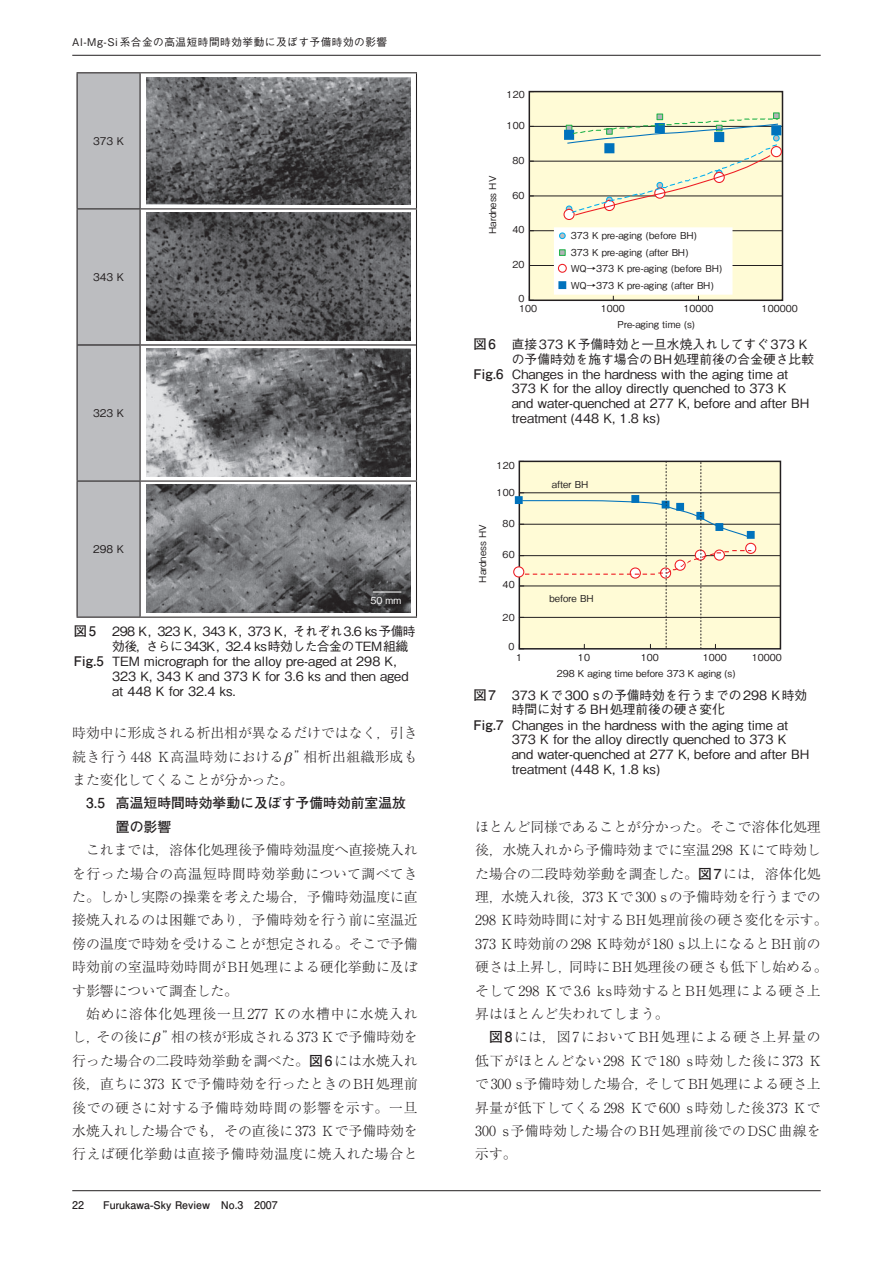
<style>
.page{position:relative;width:893px;height:1263px;background:#fff}
.page>*{position:absolute;margin:0;border:0;box-sizing:border-box;transform-origin:0 0}
.t1{font:300 13.8px/23.4px "Ryumin Pro";color:#231f20;text-align:justify}
.t2{font:700 13.8px/23.4px "Futo Go B101 Pro";color:#231f20}
.t3{font:500 12.75px "Gothic BBB Pro";color:#231f20}
.t4{font:500 12.75px "Gothic BBB Pro";letter-spacing:-.04em;color:#231f20}
.t5{font:500 10.65px "Gothic BBB Pro";letter-spacing:.05em;color:#231f20}
.t6{font:700 10.65px "Futo Go B101 Pro";color:#231f20}
.t7{font:500 9.6px/17.1px "Gothic BBB Pro";color:#231f20}
.t8{font:500 9.6px "Gothic BBB Pro";color:#fff}
.s1{font-family:"Futo Go B101 Pro";font-weight:700;font-size:13.35px}
.s2{font-family:"Futo Go B101 Pro";font-weight:700}
</style>
<div class="page">
<hr style="left:72px;top:55px;width:749px;height:1px;background:#231f20">
<hr style="left:72px;top:1190px;width:749px;height:1px;background:#231f20">
<div style="left:78px;top:73px;width:62px;height:544px;background:#bcbdc0"></div>
<hr style="left:77px;top:72px;width:63px;height:1px;background:#231f20">
<hr style="left:77px;top:73px;width:1px;height:135px;background:#231f20">
<hr style="left:140px;top:72px;width:277px;height:1px;background:#231f20">
<hr style="left:140px;top:73px;width:1px;height:135px;background:#231f20">
<hr style="left:416px;top:73px;width:1px;height:135px;background:#231f20">
<hr style="left:77px;top:208px;width:63px;height:1px;background:#231f20">
<hr style="left:77px;top:209px;width:1px;height:136px;background:#231f20">
<hr style="left:140px;top:208px;width:277px;height:1px;background:#231f20">
<hr style="left:140px;top:209px;width:1px;height:135px;background:#231f20">
<hr style="left:416px;top:209px;width:1px;height:136px;background:#231f20">
<hr style="left:77px;top:345px;width:1px;height:135px;background:#231f20">
<hr style="left:140px;top:346px;width:1px;height:134px;background:#231f20">
<hr style="left:416px;top:345px;width:1px;height:135px;background:#231f20">
<hr style="left:77px;top:480px;width:63px;height:2px;background:#231f20">
<hr style="left:77px;top:482px;width:1px;height:135px;background:#231f20">
<hr style="left:140px;top:480px;width:277px;height:2px;background:#231f20">
<hr style="left:140px;top:482px;width:1px;height:135px;background:#231f20">
<hr style="left:416px;top:482px;width:1px;height:135px;background:#231f20">
<hr style="left:77px;top:617px;width:63px;height:1px;background:#231f20">
<hr style="left:140px;top:617px;width:277px;height:1px;background:#231f20">
<hr style="left:78px;top:344px;width:62px;height:2px;background:#231f20">
<hr style="left:140px;top:344px;width:276px;height:2px;background:#231f20">
<img style="left:147px;top:77px;width:263px;height:128px">
<img style="left:147px;top:213px;width:263px;height:128px">
<img style="left:147px;top:349px;width:263px;height:127px">
<img style="left:147px;top:485px;width:263px;height:127px">
<svg style="left:373px;top:591px;width:28px;height:1px"></svg>
<svg style="left:528px;top:90px;width:256px;height:210px;background:#f1edcc"></svg>
<svg style="left:529px;top:295px;width:5px;height:6px"></svg>
<div style="left:554px;top:227px;width:178px;height:68px;background:#fff"></div>
<svg style="left:529px;top:230px;width:254px;height:10px"></svg>
<div style="left:559px;top:249px;width:7px;height:7px;border:1px solid #23b24b"></div>
<svg style="left:529px;top:263px;width:254px;height:10px"></svg>
<div style="left:558px;top:281px;width:8px;height:8px;background:#0072bc"></div>
<svg style="left:529px;top:113px;width:254px;height:108px;background:#ecebcb"></svg>
<svg style="left:513px;top:461px;width:268px;height:188px;background:#f2eece"></svg>
<p class="t5" style="left:72px;top:33px;width:316px">Al-Mg-Si 系合金の高温短時間時効挙動に及ぼす予備時効の影響</p>
<p class="t5" style="left:93px;top:132px;width:32px">373 K</p>
<p class="t5" style="left:93px;top:268px;width:32px">343 K</p>
<p class="t5" style="left:93px;top:404px;width:32px">323 K</p>
<p class="t5" style="left:93px;top:541px;width:32px">298 K</p>
<p class="t8" style="left:370px;top:593px;width:32px">50 mm</p>
<p class="t4" style="left:74px;top:621px;width:343px"><span class="s1">図 5</span> 298 K，323 K，343 K，373 K，それぞれ3.6 ks予備時</p>
<p class="t4" style="left:112px;top:636px;width:298px">効後，さらに343K，32.4 ks時効した合金のTEM組織</p>
<p class="t3" style="left:74px;top:651px;width:324px"><span class="s1">Fig.5</span> TEM micrograph for the alloy pre-aged at 298 K,</p>
<p class="t3" style="left:112px;top:666px;width:298px">323 K, 343 K and 373 K for 3.6 ks and then aged</p>
<p class="t3" style="left:112px;top:680px;width:125px">at 448 K for 32.4 ks.</p>
<p class="t1" style="left:72px;top:720px;width:347px">時効中に形成される析出相が異なるだけではなく，引き続き行う448 K高温時効における ”相析出組織形成もまた変化してくることが分かった。</p>
<p class="t2" style="left:116px;top:790px;width:292px;text-indent:-30px">3.5 高温短時間時効挙動に及ぼす予備時効前室温放置の影響</p>
<p class="t1" style="left:72px;top:837px;width:347px;text-indent:14px">これまでは，溶体化処理後予備時効温度へ直接焼入れを行った場合の高温短時間時効挙動について調べてきた。しかし実際の操業を考えた場合，予備時効温度に直接焼入れるのは困難であり，予備時効を行う前に室温近傍の温度で時効を受けることが想定される。そこで予備時効前の室温時効時間がBH処理による硬化挙動に及ぼす影響について調査した。</p>
<p class="t1" style="left:72px;top:1001px;width:347px;text-indent:14px">始めに溶体化処理後一旦277 Kの水槽中に水焼入れし，その後に ”相の核が形成される373 Kで予備時効を行った場合の二段時効挙動を調べた。<span class="s2">図6</span>には水焼入れ後，直ちに373 Kで予備時効を行ったときのBH処理前後での硬さに対する予備時効時間の影響を示す。一旦水焼入れした場合でも，その直後に373 Kで予備時効を行えば硬化挙動は直接予備時効温度に焼入れた場合と</p>
<p class="t6" style="left:72px;top:1196px;width:207px">22　 Furukawa-Sky Review No.3 2007</p>
<p class="t7" style="left:507px;top:84px;width:20px">120</p>
<p class="t7" style="left:507px;top:116px;width:20px">100</p>
<p class="t7" style="left:483px;top:234px;width:60px;rotate:-90deg">Hardness HV</p>
<p class="t7" style="left:513px;top:151px;width:14px">80</p>
<p class="t7" style="left:513px;top:185px;width:14px">60</p>
<p class="t7" style="left:513px;top:220px;width:14px">40</p>
<p class="t7" style="left:513px;top:255px;width:14px">20</p>
<p class="t7" style="left:519px;top:288px;width:8px">0</p>
<p class="t7" style="left:571px;top:226px;width:128px">373 K pre-aging (before BH)<br>373 K pre-aging (after BH)</p>
<p class="t7" style="left:571px;top:258px;width:153px">WQ→373 K pre-aging (before BH)<br>WQ→373 K pre-aging (after BH)</p>
<p class="t7" style="left:519px;top:299px;width:20px">100</p>
<p class="t7" style="left:601px;top:299px;width:26px">1000</p>
<p class="t7" style="left:683px;top:299px;width:32px">10000</p>
<p class="t7" style="left:762px;top:299px;width:38px">100000</p>
<p class="t7" style="left:617px;top:314px;width:79px">Pre-aging time (s)</p>
<p class="t3" style="left:474px;top:334px;width:336px"><span class="s1">図6</span> 直接373 K予備時効と一旦水焼入れしてすぐ373 K</p>
<p class="t3" style="left:512px;top:349px;width:304px">の予備時効を施す場合のBH処理前後の合金硬さ比較</p>
<p class="t3" style="left:474px;top:364px;width:316px"><span class="s1">Fig.6</span> Changes in the hardness with the aging time at</p>
<p class="t3" style="left:512px;top:378px;width:276px">373 K for the alloy directly quenched to 373 K</p>
<p class="t3" style="left:512px;top:393px;width:299px">and water-quenched at 277 K, before and after BH</p>
<p class="t3" style="left:512px;top:408px;width:150px">treatment (448 K, 1.8 ks)</p>
<p class="t7" style="left:473px;top:583px;width:60px;rotate:-90deg">Hardness HV</p>
<p class="t7" style="left:497px;top:455px;width:20px">120</p>
<p class="t7" style="left:497px;top:482px;width:20px">100</p>
<p class="t7" style="left:503px;top:514px;width:14px">80</p>
<p class="t7" style="left:503px;top:545px;width:14px">60</p>
<p class="t7" style="left:503px;top:575px;width:14px">40</p>
<p class="t7" style="left:503px;top:607px;width:14px">20</p>
<p class="t7" style="left:509px;top:637px;width:8px">0</p>
<p class="t7" style="left:552px;top:474px;width:38px">after BH</p>
<p class="t7" style="left:550px;top:589px;width:46px">before BH</p>
<p class="t7" style="left:516px;top:647px;width:8px">1</p>
<p class="t7" style="left:578px;top:647px;width:14px">10</p>
<p class="t7" style="left:641px;top:647px;width:20px">100</p>
<p class="t7" style="left:703px;top:647px;width:26px">1000</p>
<p class="t7" style="left:752px;top:647px;width:32px">10000</p>
<p class="t7" style="left:557px;top:663px;width:180px">298 K aging time before 373 K aging (s)</p>
<p class="t3" style="left:474px;top:685px;width:335px"><span class="s1">図7</span> 373 Kで300 sの予備時効を行うまでの298 K時効</p>
<p class="t3" style="left:512px;top:699px;width:214px">時間に対するBH処理前後の硬さ変化</p>
<p class="t3" style="left:474px;top:715px;width:316px"><span class="s1">Fig.7</span> Changes in the hardness with the aging time at</p>
<p class="t3" style="left:512px;top:729px;width:276px">373 K for the alloy directly quenched to 373 K</p>
<p class="t3" style="left:512px;top:744px;width:299px">and water-quenched at 277 K, before and after BH</p>
<p class="t3" style="left:512px;top:759px;width:150px">treatment (448 K, 1.8 ks)</p>
<p class="t1" style="left:475px;top:814px;width:354px;text-align:left">ほとんど同様であることが分かった。そこで溶体化処理後，水焼入れから予備時効までに室温298 Kにて時効した場合の二段時効挙動を調査した。<span class="s2">図7</span>には，溶体化処理，水焼入れ後，373 Kで300 sの予備時効を行うまでの<br>298 K時効時間に対するBH処理前後の硬さ変化を示す。<br>373 K時効前の298 K時効が180 s以上になるとBH前の硬さは上昇し，同時にBH処理後の硬さも低下し始める。そして298 Kで3.6 ks時効するとBH処理による硬さ上昇はほとんど失われてしまう。</p>
<p class="t1" style="left:475px;top:1024px;width:347px;text-indent:14px"><span class="s2">図8</span>には，図7においてBH処理による硬さ上昇量の低下がほとんどない298 Kで180 s時効した後に373 Kで300 s予備時効した場合，そしてBH処理による硬さ上昇量が低下してくる298 Kで600 s時効した後373 Kで300 s予備時効した場合のBH処理前後でのDSC曲線を示す。</p>
</div>
